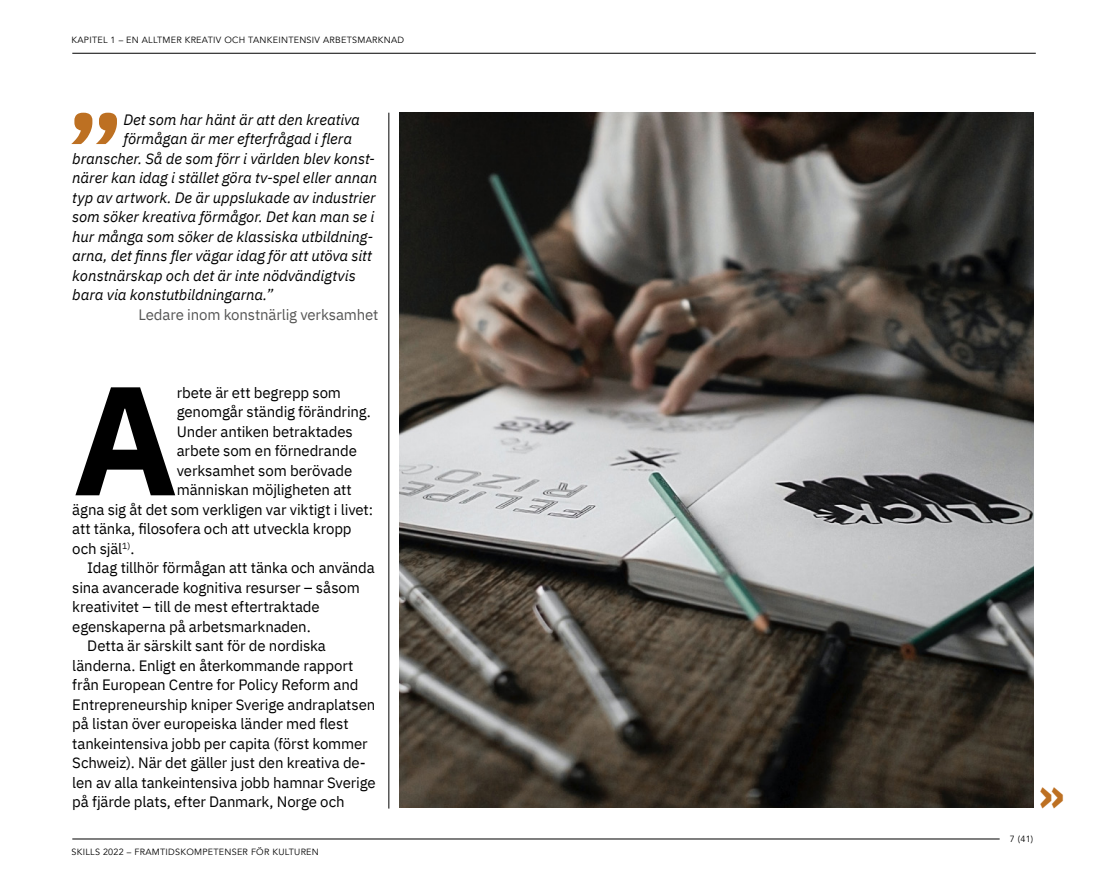
<style>
.page{position:relative;width:1106px;height:893px;background:#fff}
.page>*{position:absolute;margin:0;border:0;box-sizing:border-box;transform-origin:0 0}
.t1{font:700 154.65px "IBM Plex Sans";color:#000}
.t2{font:700 104.55px "IBM Plex Sans";color:#bd7022}
.t3{font:700 47.55px "IBM Plex Sans";color:#bd7022}
.t4{font:15px "IBM Plex Sans";letter-spacing:-.01em;color:#000}
.t5{font:italic 15px "IBM Plex Sans";letter-spacing:-.005em;color:#000}
.t6{font:15px "IBM Plex Sans";letter-spacing:-.01em;color:#565655}
.t7{font:9px "Avenir";letter-spacing:.03em;color:#000}
</style>
<div class="page">
<img style="left:400px;top:113px;width:633px;height:695px">
<hr style="left:388px;top:113px;width:1px;height:696px;background:#000">
<hr style="left:72px;top:839px;width:927px;height:1px;background:#000">
<hr style="left:72px;top:53px;width:963px;height:1px;background:#000">
<p class="t7" style="left:72px;top:35px;width:334px">KAPITEL 1 – EN ALLTMER KREATIV OCH TANKEINTENSIV ARBETSMARKNAD</p>
<h2 class="t2" style="left:68px;top:71px;width:57px">”</h2>
<p class="t5" style="left:123px;top:108px;width:238px">Det som har hänt är att den kreativa</p>
<p class="t5" style="left:123px;top:127px;width:230px">förmågan är mer efterfrågad i flera</p>
<p class="t5" style="left:72px;top:147px;width:304px">branscher. Så de som förr i världen blev konst-</p>
<p class="t5" style="left:72px;top:166px;width:306px">närer kan idag i stället göra tv-spel eller annan</p>
<p class="t5" style="left:72px;top:186px;width:305px">typ av artwork. De är uppslukade av industrier</p>
<p class="t5" style="left:72px;top:205px;width:304px">som söker kreativa förmågor. Det kan man se i</p>
<p class="t5" style="left:72px;top:225px;width:302px">hur många som söker de klassiska utbildning-</p>
<p class="t5" style="left:72px;top:244px;width:301px">arna, det finns fler vägar idag för att utöva sitt</p>
<p class="t5" style="left:72px;top:264px;width:285px">konstnärskap och det är inte nödvändigtvis</p>
<p class="t5" style="left:72px;top:283px;width:202px">bara via konstutbildningarna.”</p>
<p class="t6" style="left:138px;top:303px;width:242px">Ledare inom konstnärlig verksamhet</p>
<h1 class="t1" style="left:72px;top:317px;width:107px">A</h1>
<p class="t4" style="left:177px;top:381px;width:166px">rbete är ett begrepp som</p>
<p class="t4" style="left:177px;top:400px;width:195px">genomgår ständig förändring.</p>
<p class="t4" style="left:177px;top:420px;width:178px">Under antiken betraktades</p>
<p class="t4" style="left:177px;top:439px;width:182px">arbete som en förnedrande</p>
<p class="t4" style="left:177px;top:459px;width:177px">verksamhet som berövade</p>
<p class="t4" style="left:177px;top:478px;width:176px">människan möjligheten att</p>
<p class="t4" style="left:72px;top:498px;width:302px">ägna sig åt det som verkligen var viktigt i livet:</p>
<p class="t4" style="left:72px;top:517px;width:281px">att tänka, filosofera och att utveckla kropp</p>
<p class="t4" style="left:72px;top:537px;width:64px">och själ<sup>1)</sup>.</p>
<p class="t4" style="left:87px;top:556px;width:289px">Idag tillhör förmågan att tänka och använda</p>
<p class="t4" style="left:72px;top:576px;width:289px">sina avancerade kognitiva resurser – såsom</p>
<p class="t4" style="left:72px;top:595px;width:249px">kreativitet – till de mest eftertraktade</p>
<p class="t4" style="left:72px;top:615px;width:240px">egenskaperna på arbetsmarknaden.</p>
<p class="t4" style="left:87px;top:634px;width:240px">Detta är särskilt sant för de nordiska</p>
<p class="t4" style="left:72px;top:654px;width:283px">länderna. Enligt en återkommande rapport</p>
<p class="t4" style="left:72px;top:673px;width:288px">från European Centre for Policy Reform and</p>
<p class="t4" style="left:72px;top:693px;width:304px">Entrepreneurship kniper Sverige andraplatsen</p>
<p class="t4" style="left:72px;top:712px;width:278px">på listan över europeiska länder med flest</p>
<p class="t4" style="left:72px;top:732px;width:297px">tankeintensiva jobb per capita (först kommer</p>
<p class="t4" style="left:72px;top:751px;width:295px">Schweiz). När det gäller just den kreativa de-</p>
<p class="t4" style="left:72px;top:771px;width:305px">len av alla tankeintensiva jobb hamnar Sverige</p>
<p class="t4" style="left:72px;top:790px;width:274px">på fjärde plats, efter Danmark, Norge och</p>
<p class="t7" style="left:72px;top:847px;width:249px">SKILLS 2022 – FRAMTIDSKOMPETENSER FÖR KULTUREN</p>
<h3 class="t3" style="left:1038px;top:756px;width:28px">»</h3>
<p class="t7" style="left:1009px;top:833px;width:25px">7 (41)</p>
</div>
